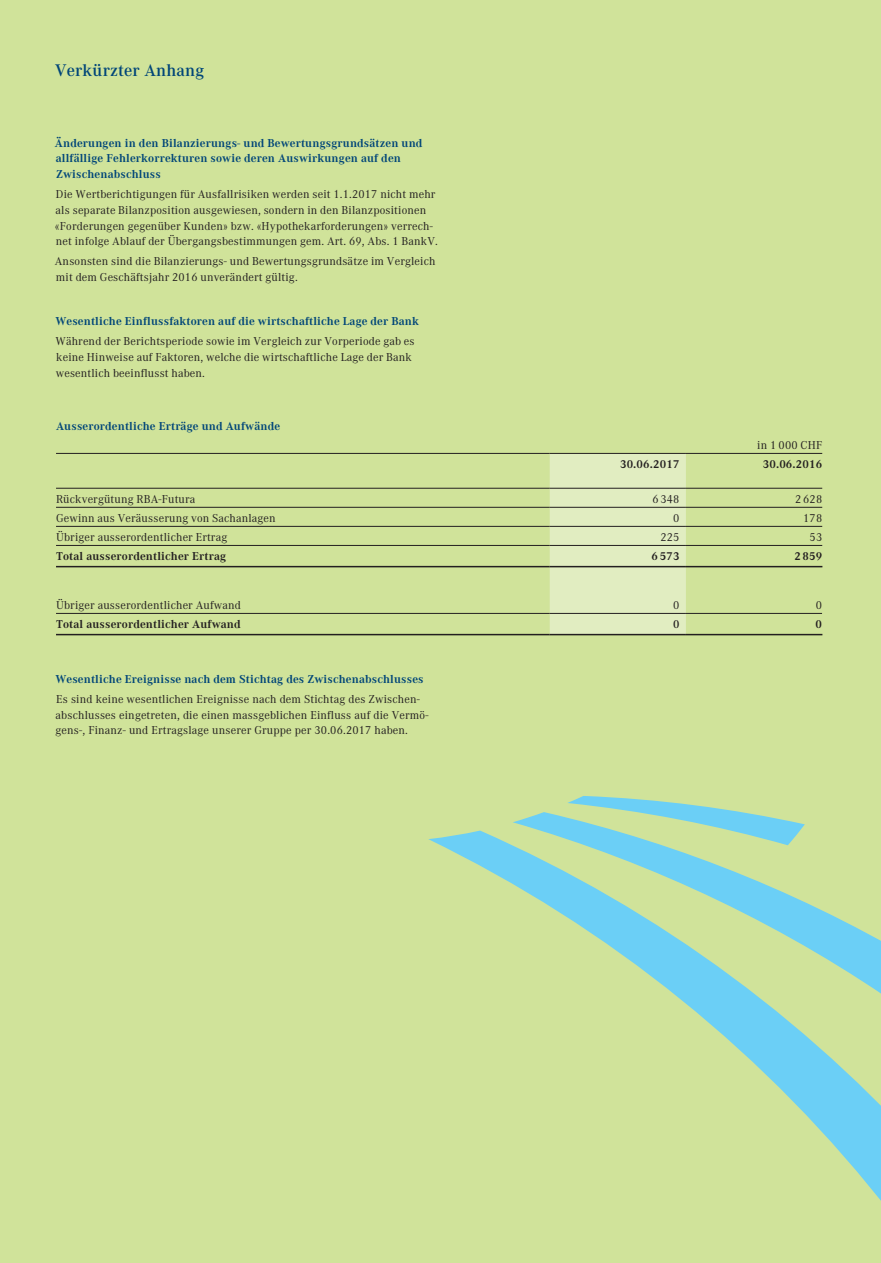
<style>
.page{position:relative;width:881px;height:1263px;background:#fff}
.page>*{position:absolute;margin:0;border:0;box-sizing:border-box;transform-origin:0 0}
.Untertitel_1__Blau{font:500 16.5px "Corporate ABQ";letter-spacing:.01em;color:#004578}
.tabelle_bold{font:11.25px/15.8px "Corporate ABQ";letter-spacing:.015em;color:#231f20}
.tabelle_bold_blau{font:700 11.25px/15.8px "Corporate ABQ";letter-spacing:.015em;color:#004578}
.Untertitel_1__Blau-2{font:11.25px/15.8px "Corporate ABQ";letter-spacing:.015em;color:#231f20}
.tabelle{font:11.25px "Corporate ABQ";letter-spacing:.015em;color:#231f20}
.tabelle_bold-2{font:700 11.25px "Corporate ABQ";letter-spacing:.015em;color:#231f20}
.tabelle-2{font:500 11.25px "Corporate ABQ";color:#231f20}
.tabelle-3{font:700 11.25px "Corporate ABQ";color:#231f20}
</style>
<div class="page">
<div style="left:0;top:0;width:880px;height:1263px;background:#d0e39a"></div>
<div style="left:549px;top:454px;width:136px;height:180px;background:#e1edc1"></div>
<hr style="left:56px;top:453px;width:493px;height:1px;background:#231f20">
<hr style="left:549px;top:453px;width:136px;height:1px;background:#231f20">
<hr style="left:685px;top:453px;width:136px;height:1px;background:#231f20">
<hr style="left:56px;top:488px;width:493px;height:1px;background:#231f20">
<hr style="left:549px;top:488px;width:136px;height:1px;background:#231f20">
<hr style="left:685px;top:488px;width:136px;height:1px;background:#231f20">
<hr style="left:56px;top:507px;width:493px;height:1px;background:#231f20">
<hr style="left:549px;top:507px;width:136px;height:1px;background:#231f20">
<hr style="left:685px;top:507px;width:136px;height:1px;background:#231f20">
<hr style="left:56px;top:526px;width:493px;height:1px;background:#231f20">
<hr style="left:549px;top:526px;width:136px;height:1px;background:#231f20">
<hr style="left:685px;top:526px;width:136px;height:1px;background:#231f20">
<hr style="left:56px;top:545px;width:493px;height:1px;background:#231f20">
<hr style="left:549px;top:545px;width:136px;height:1px;background:#231f20">
<hr style="left:685px;top:545px;width:136px;height:1px;background:#231f20">
<hr style="left:56px;top:613px;width:493px;height:1px;background:#231f20">
<hr style="left:549px;top:613px;width:136px;height:1px;background:#231f20">
<hr style="left:685px;top:613px;width:136px;height:1px;background:#231f20">
<hr style="left:56px;top:566px;width:493px;height:1px;background:#231f20">
<hr style="left:549px;top:566px;width:136px;height:1px;background:#231f20">
<hr style="left:685px;top:566px;width:137px;height:1px;background:#231f20">
<hr style="left:56px;top:634px;width:493px;height:1px;background:#231f20">
<hr style="left:549px;top:634px;width:136px;height:1px;background:#231f20">
<hr style="left:685px;top:634px;width:137px;height:1px;background:#231f20">
<svg style="left:568px;top:796px;width:172px;height:16px"></svg>
<svg style="left:513px;top:812px;width:292px;height:18px"></svg>
<svg style="left:428px;top:830px;width:452px;height:370px"></svg>
<p class="Untertitel_1__Blau" style="left:55px;top:61px;width:150px">Verkürzter Anhang</p>
<p class="tabelle_bold_blau" style="left:55px;top:135px;width:369px">Änderungen in den Bilanzierungs- und Bewertungsgrundsätzen und allfällige Fehlerkorrekturen sowie deren Auswirkungen auf den<br>Zwischenabschluss</p>
<p class="tabelle_bold" style="left:55px;top:186px;width:384px">Die Wertberichtigungen für Ausfallrisiken werden seit 1.1.2017 nicht mehr als separate Bilanzposition ausgewiesen, sondern in den Bilanzpositionen «Forderungen gegenüber Kunden» bzw. «Hypothekarforderungen» verrech&shy;net infolge Ablauf der Übergangsbestimmungen gem. Art. 69, Abs. 1 BankV.</p>
<p class="tabelle_bold" style="left:55px;top:254px;width:382px">Ansonsten sind die Bilanzierungs- und Bewertungsgrundsätze im Vergleich mit dem Geschäftsjahr 2016 unverändert gültig.</p>
<p class="tabelle_bold_blau" style="left:55px;top:314px;width:365px">Wesentliche Einflussfaktoren auf die wirtschaftliche Lage der Bank</p>
<p class="tabelle_bold" style="left:55px;top:334px;width:360px">Während der Berichtsperiode sowie im Vergleich zur Vorperiode gab es keine Hinweise auf Faktoren, welche die wirtschaftliche Lage der Bank wesentlich beeinflusst haben.</p>
<p class="tabelle_bold_blau" style="left:56px;top:418px;width:225px">Ausserordentliche Erträge und Aufwände</p>
<p class="tabelle" style="left:757px;top:439px;width:66px">in 1 000 CHF</p>
<p class="tabelle_bold-2" style="left:619px;top:458px;width:61px">30.06.2017</p>
<p class="tabelle_bold-2" style="left:762px;top:458px;width:61px">30.06.2016</p>
<p class="tabelle" style="left:56px;top:493px;width:141px">Rückvergütung RBA-Futura</p>
<p class="tabelle" style="left:652px;top:493px;width:28px">6 348</p>
<p class="tabelle" style="left:795px;top:493px;width:28px">2 628</p>
<p class="tabelle" style="left:56px;top:512px;width:221px">Gewinn aus Veräusserung von Sachanlagen</p>
<p class="tabelle" style="left:673px;top:512px;width:8px">0</p>
<p class="tabelle" style="left:802px;top:512px;width:20px">178</p>
<p class="tabelle" style="left:56px;top:531px;width:173px">Übriger ausserordentlicher Ertrag</p>
<p class="tabelle" style="left:660px;top:531px;width:20px">225</p>
<p class="tabelle" style="left:809px;top:531px;width:14px">53</p>
<p class="tabelle_bold-2" style="left:56px;top:550px;width:172px">Total ausserordentlicher Ertrag</p>
<p class="tabelle_bold-2" style="left:651px;top:550px;width:29px">6 573</p>
<p class="tabelle_bold-2" style="left:794px;top:550px;width:29px">2 859</p>
<p class="tabelle" style="left:56px;top:599px;width:186px">Übriger ausserordentlicher Aufwand</p>
<p class="tabelle" style="left:673px;top:599px;width:8px">0</p>
<p class="tabelle" style="left:815px;top:599px;width:8px">0</p>
<p class="tabelle_bold-2" style="left:56px;top:618px;width:186px">Total ausserordentlicher Aufwand</p>
<p class="tabelle-2" style="left:673px;top:618px;width:8px">0</p>
<p class="tabelle-3" style="left:815px;top:618px;width:8px">0</p>
<p class="tabelle_bold_blau" style="left:55px;top:671px;width:369px">Wesentliche Ereignisse nach dem Stichtag des Zwischenabschlusses</p>
<p class="Untertitel_1__Blau-2" style="left:55px;top:691px;width:374px">Es sind keine wesentlichen Ereignisse nach dem Stichtag des Zwischen&shy;abschlusses eingetreten, die einen massgeblichen Einfluss auf die Vermö&shy;gens-, Finanz- und Ertragslage unserer Gruppe per 30.06.2017 haben.</p>
</div>
